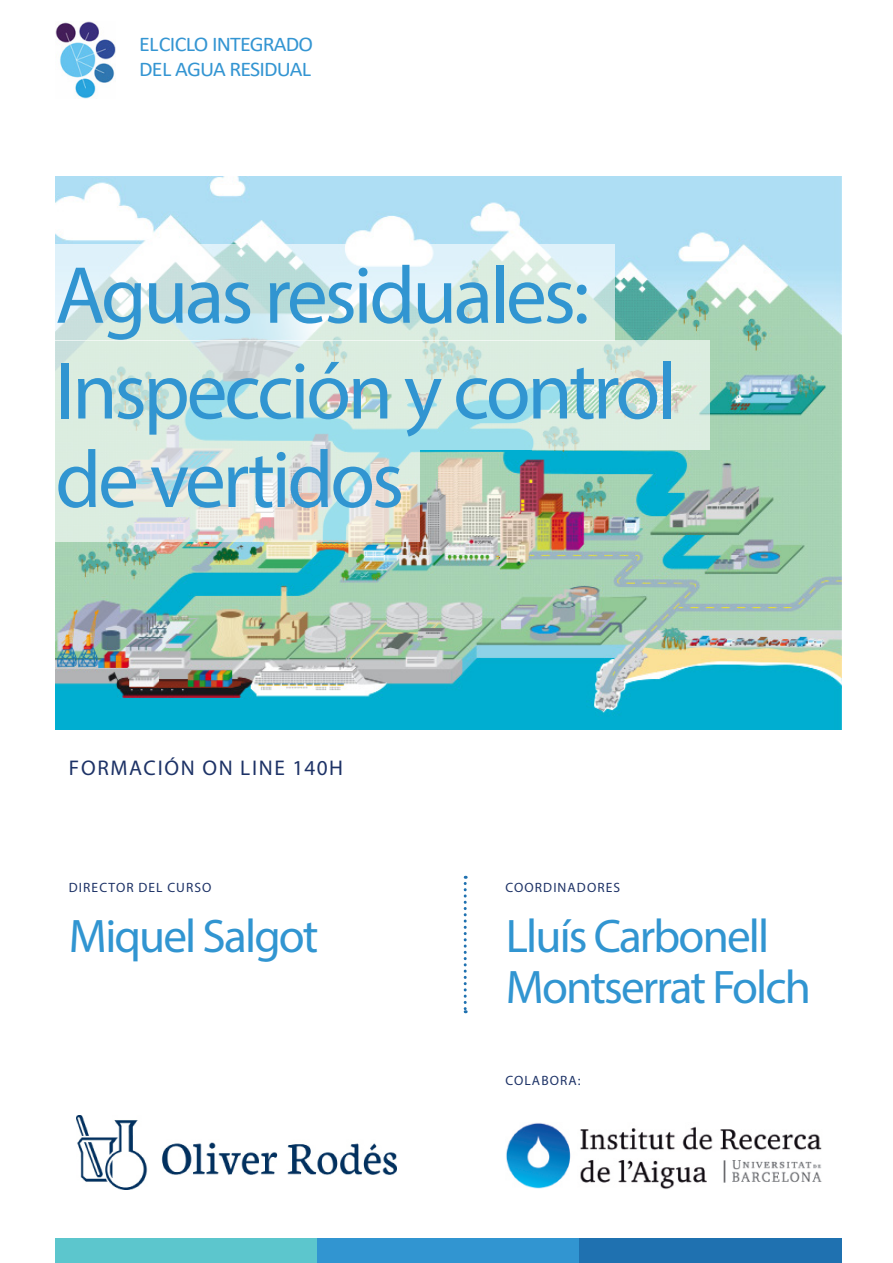
<style>
.page{position:relative;width:893px;height:1263px;background:#fff}
.page>*{position:absolute;margin:0;border:0;box-sizing:border-box;transform-origin:0 0}
.t1{font:81.6px/88.5px "Myriad Pro";letter-spacing:-.04em;color:#3195d1}
.t2{font:47.25px "Myriad Pro";letter-spacing:-.04em;color:#3195d1}
.t3{font:21.3px "Myriad Pro";letter-spacing:.08em;color:#1d3266}
.t4{font:21px "Calibri";letter-spacing:-.04em;color:#3495d2;scale:1.05 1}
.t5{font:13.5px "Myriad Pro";letter-spacing:.08em;color:#1d3266}
</style>
<div class="page">
<img style="left:55px;top:176px;width:786px;height:553px">
<svg style="left:55px;top:341px;width:654px;height:109px;background:#cde7df"></svg>
<svg style="left:55px;top:450px;width:365px;height:92px;background:#dbe4db"></svg>
<svg style="left:55px;top:244px;width:560px;height:97px"></svg>
<svg style="left:464px;top:876px;width:3px;height:137px"></svg>
<img style="left:56px;top:21px;width:59px;height:77px">
<div style="left:55px;top:1238px;width:262px;height:25px;background:#5cc6cd"></div>
<div style="left:317px;top:1238px;width:263px;height:25px;background:#3195d1"></div>
<div style="left:580px;top:1238px;width:262px;height:25px;background:#1f71b0"></div>
<img style="left:76px;top:1115px;width:321px;height:75px">
<img style="left:506px;top:1123px;width:316px;height:66px">
<p class="t4" style="left:139px;top:29px;width:167px">EL CICLO INTEGRADO</p>
<p class="t4" style="left:139px;top:55px;width:165px">DEL AGUA RESIDUAL</p>
<p class="t1" style="left:55px;top:250px;width:536px">Aguas residuales:</p>
<p class="t1" style="left:55px;top:346px;width:622px">Inspección y control de vertidos</p>
<p class="t3" style="left:69px;top:755px;width:276px">FORMACIÓN ON LINE 140H</p>
<p class="t5" style="left:69px;top:879px;width:144px">DIRECTOR DEL CURSO</p>
<p class="t5" style="left:505px;top:879px;width:116px">COORDINADORES</p>
<p class="t2" style="left:69px;top:907px;width:251px">Miquel Salgot</p>
<p class="t2" style="left:506px;top:907px;width:265px">Lluís Carbonell</p>
<p class="t2" style="left:506px;top:958px;width:307px">Montserrat Folch</p>
<p class="t5" style="left:505px;top:1072px;width:76px">COLABORA:</p>
</div>
